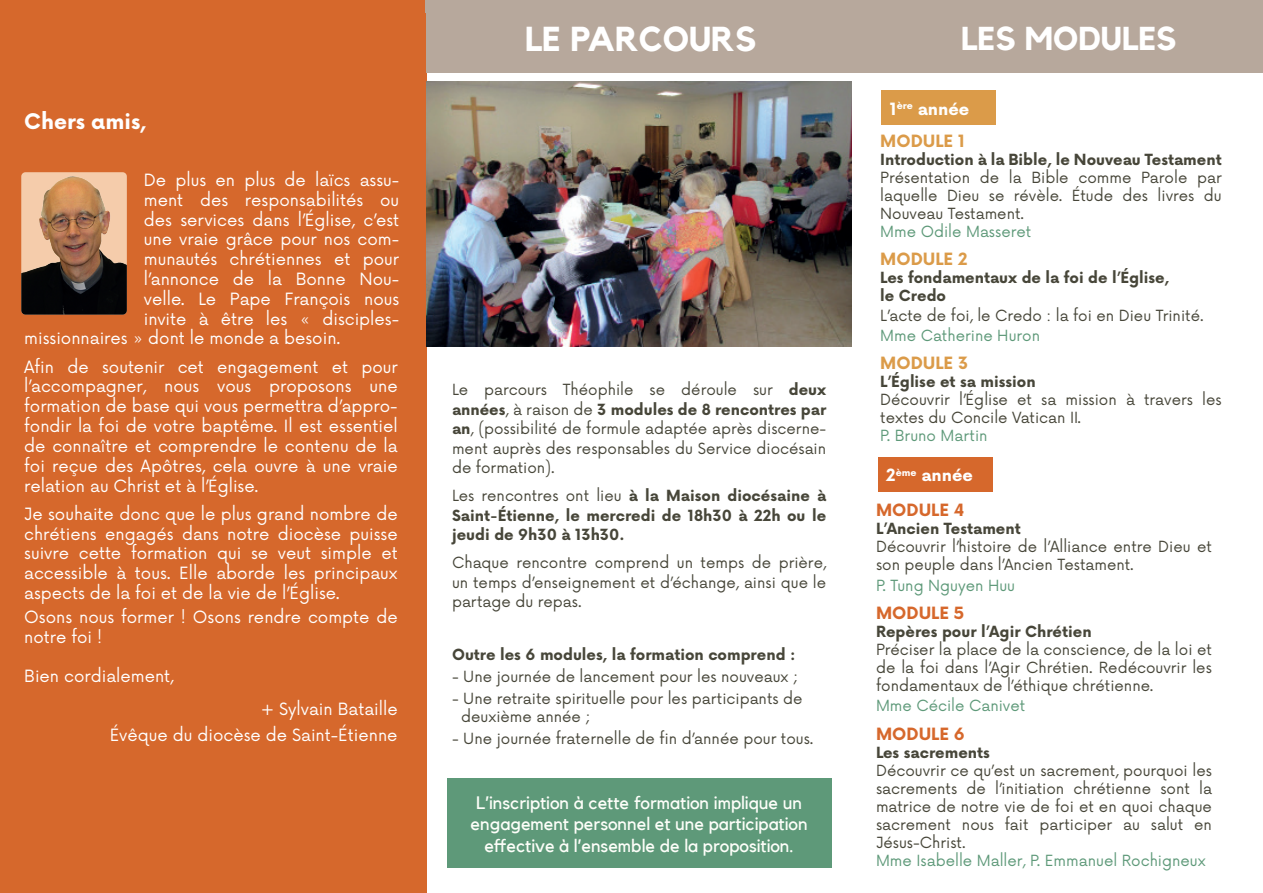
<style>
.page{position:relative;width:1263px;height:893px;background:#fff}
.page>*{position:absolute;margin:0;border:0;box-sizing:border-box;transform-origin:0 0}
.t1{font:700 34.5px "Kollektif";color:#fff}
.t2{font:700 33px "Kollektif";color:#fff}
.t3{font:700 21px "Now";color:#fff}
.t4{font:18px/21.6px "Kollektif";color:#fdfef9;text-align:center}
.t5{font:16.5px/19.8px "Now Alt";color:#fff;text-align:justify}
.t6{font:700 16.5px "Now Alt";color:#db9b49}
.t7{font:700 16.5px "Now Alt";color:#d6682c}
.t8{font:700 16.5px "Now Alt";color:#fff}
.t9{font:15px/18px "Now Alt";color:#474639;text-align:justify}
.t10{font:700 15px/19.5px "Now Alt";color:#474639;text-align:justify}
.t11{font:15px "Now Alt";color:#5e9979}
.s1{font-weight:700}
.s2{font-weight:400}
</style>
<div class="page">
<div style="left:881px;top:90px;width:115px;height:34px;background:#db9b49"></div>
<div style="left:878px;top:457px;width:114px;height:34px;background:#d6682c"></div>
<div style="left:447px;top:778px;width:384px;height:89px;background:#5e9979"></div>
<div style="left:0;top:0;width:426px;height:893px;background:#d6682c"></div>
<img style="left:21px;top:172px;width:106px;height:143px">
<div style="left:426px;top:1px;width:429px;height:72px;background:#b7a89c"></div>
<div style="left:855px;top:1px;width:408px;height:72px;background:#b7a89c"></div>
<div style="left:425px;top:0;width:838px;height:13px;background:#b7a89c"></div>
<img style="left:426px;top:82px;width:426px;height:264px">
<h3 class="t3" style="left:24px;top:106px;width:124px">Chers amis,</h3>
<p class="t5" style="left:144px;top:169px;width:257px">De plus en plus de laïcs assu-</p>
<p class="t5" style="left:144px;top:189px;width:257px">ment des responsabilités ou</p>
<p class="t5" style="left:144px;top:209px;width:257px">des services dans l’Église, c’est</p>
<p class="t5" style="left:144px;top:228px;width:257px">une vraie grâce pour nos com-</p>
<p class="t5" style="left:144px;top:248px;width:257px">munautés chrétiennes et pour</p>
<p class="t5" style="left:144px;top:268px;width:257px">l’annonce de la Bonne Nou-</p>
<p class="t5" style="left:144px;top:288px;width:257px">velle. Le Pape François nous</p>
<p class="t5" style="left:144px;top:308px;width:257px">invite à être les « disciples-</p>
<p class="t5" style="left:24px;top:327px;width:318px">missionnaires » dont le monde a besoin.</p>
<p class="t5" style="left:24px;top:356px;width:375px">Afin de soutenir cet engagement et pour l’accompagner, nous vous proposons une formation de base qui vous permettra d’appro&shy;fondir la foi de votre baptême. Il est essentiel de connaître et comprendre le contenu de la foi reçue des Apôtres, cela ouvre à une vraie relation au Christ et à l’Église.</p>
<p class="t5" style="left:24px;top:503px;width:375px">Je souhaite donc que le plus grand nombre de chrétiens engagés dans notre diocèse puisse suivre cette formation qui se veut simple et accessible à tous. Elle aborde les principaux aspects de la foi et de la vie de l’Église.</p>
<p class="t5" style="left:24px;top:606px;width:375px">Osons nous former ! Osons rendre compte de notre foi !</p>
<p class="t5" style="left:24px;top:665px;width:151px">Bien cordialement,</p>
<p class="t5" style="left:110px;top:695px;width:290px;line-height:25.8px;text-align:right">+ Sylvain Bataille<br>Évêque du diocèse de Saint-Étienne</p>
<h1 class="t1" style="left:525px;top:19px;width:233px">LE PARCOURS</h1>
<h2 class="t2" style="left:961px;top:19px;width:217px">LES MODULES</h2>
<p class="t9" style="left:452px;top:379px;width:376px;line-height:19.5px">Le parcours Théophile se déroule sur <span class="s1">deux années</span>, à raison de <span class="s1">3 modules de 8 rencontres par an</span>, (possibilité de formule adaptée après discerne&shy;ment auprès des responsables du Service diocésain de formation).</p>
<p class="t10" style="left:452px;top:486px;width:376px"><span class="s2">Les rencontres ont lieu</span> à la Maison diocésaine à Saint-Étienne, le mercredi de 18h30 à 22h ou le jeudi de 9h30 à 13h30.</p>
<p class="t9" style="left:452px;top:552px;width:376px;line-height:19.5px">Chaque rencontre comprend un temps de prière, un temps d’enseignement et d’échange, ainsi que le partage du repas.</p>
<p class="t10" style="left:452px;top:644px;width:345px">Outre les 6 modules, la formation comprend :</p>
<p class="t9" style="left:452px;top:666px;width:348px">- Une journée de lancement pour les nouveaux ;</p>
<p class="t9" style="left:461px;top:688px;width:343px;text-indent:-9px">- Une retraite spirituelle pour les participants de deuxième année ;</p>
<p class="t9" style="left:452px;top:729px;width:363px">- Une journée fraternelle de fin d’année pour tous.</p>
<p class="t4" style="left:471px;top:791px;width:339px">L’inscription à cette formation implique un engagement personnel et une participation effective à l’ensemble de la proposition.</p>
<p class="t8" style="left:890px;top:96px;width:81px">1<sup>ère</sup> année</p>
<p class="t6" style="left:880px;top:129px;width:86px">MODULE 1</p>
<p class="t10" style="left:880px;top:149px;width:343px">Introduction à la Bible, le Nouveau Testament</p>
<p class="t9" style="left:880px;top:168px;width:343px">Présentation de la Bible comme Parole par laquelle Dieu se révèle. Étude des livres du Nouveau Testament.</p>
<p class="t11" style="left:880px;top:220px;width:153px">Mme Odile Masseret</p>
<p class="t6" style="left:880px;top:247px;width:89px">MODULE 2</p>
<p class="t10" style="left:880px;top:269px;width:291px;line-height:18px">Les fondamentaux de la foi de l’Église, le Credo</p>
<p class="t9" style="left:880px;top:306px;width:325px">L’acte de foi, le Credo : la foi en Dieu Trinité.</p>
<p class="t11" style="left:880px;top:323px;width:161px">Mme Catherine Huron</p>
<p class="t6" style="left:880px;top:351px;width:90px">MODULE 3</p>
<p class="t10" style="left:880px;top:372px;width:157px">L’Église et sa mission</p>
<p class="t9" style="left:880px;top:390px;width:343px">Découvrir l’Église et sa mission à travers les textes du Concile Vatican II.</p>
<p class="t11" style="left:880px;top:424px;width:109px">P. Bruno Martin</p>
<p class="t8" style="left:886px;top:463px;width:88px">2<sup>ème</sup> année</p>
<p class="t7" style="left:876px;top:497px;width:90px">MODULE 4</p>
<p class="t10" style="left:876px;top:518px;width:146px">L’Ancien Testament</p>
<p class="t9" style="left:876px;top:536px;width:337px">Découvrir l’histoire de l’Alliance entre Dieu et son peuple dans l’Ancien Testament.</p>
<p class="t11" style="left:876px;top:574px;width:141px">P. Tung Nguyen Huu</p>
<p class="t7" style="left:876px;top:601px;width:90px">MODULE 5</p>
<p class="t10" style="left:876px;top:622px;width:217px">Repères pour l’Agir Chrétien</p>
<p class="t9" style="left:876px;top:640px;width:337px">Préciser la place de la conscience, de la loi et de la foi dans l’Agir Chrétien. Redécouvrir les fondamentaux de l’éthique chrétienne.</p>
<p class="t11" style="left:876px;top:694px;width:151px">Mme Cécile Canivet</p>
<p class="t7" style="left:876px;top:721px;width:90px">MODULE 6</p>
<p class="t10" style="left:876px;top:742px;width:115px">Les sacrements</p>
<p class="t9" style="left:876px;top:760px;width:337px">Découvrir ce qu’est un sacrement, pourquoi les sacrements de l’initiation chrétienne sont la matrice de notre vie de foi et en quoi chaque sacrement nous fait participer au salut en Jésus-Christ.</p>
<p class="t11" style="left:876px;top:848px;width:331px">Mme Isabelle Maller, P. Emmanuel Rochigneux</p>
</div>
